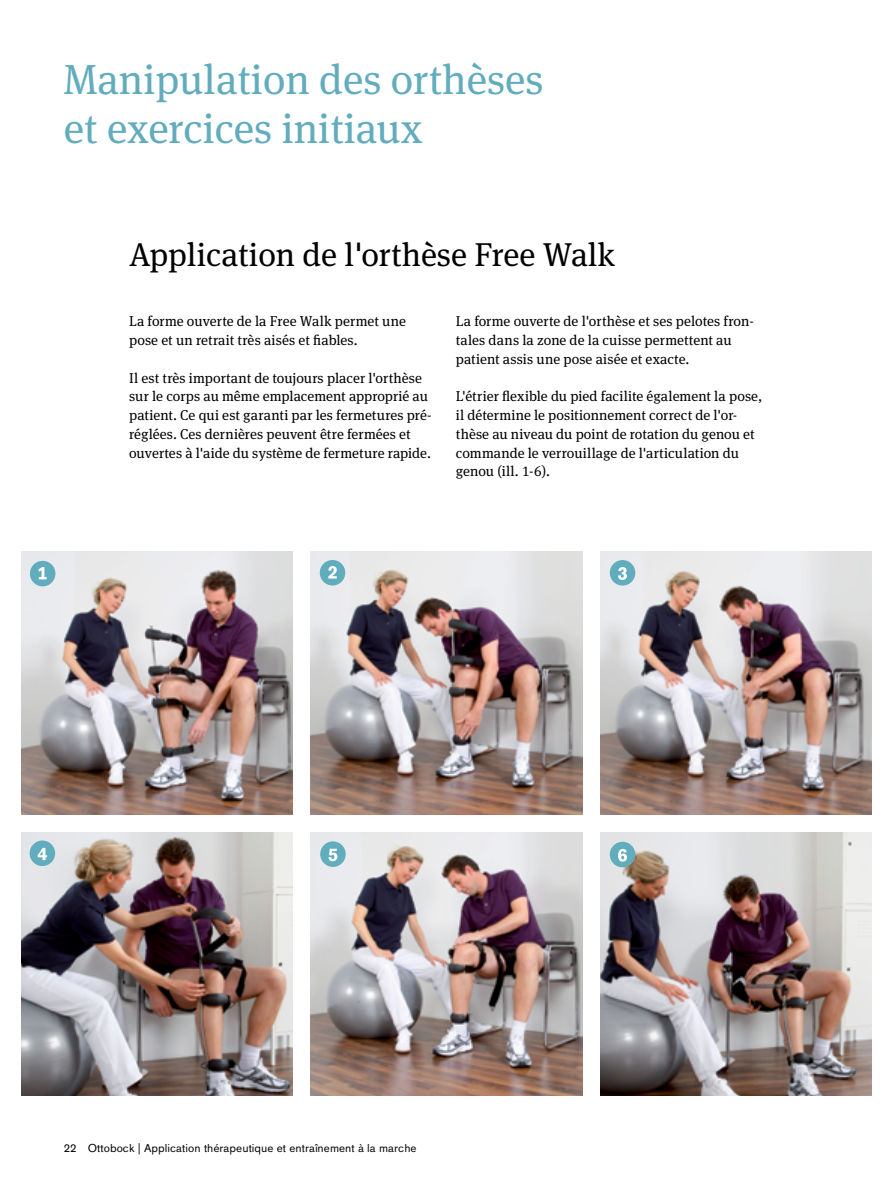
<style>
.page{position:relative;width:893px;height:1191px;background:#fff}
.page>*{position:absolute;margin:0;border:0;box-sizing:border-box;transform-origin:0 0}
.t1{font:42px/48.8px "OBO Serif";color:#61acbd}
.t2{font:33px "OBO Serif";color:#000}
.t3{font:14.25px/18.8px "OBO Serif";letter-spacing:.005em;color:#000}
.t4{font:11.25px "OBO Sans";letter-spacing:.005em;color:#000}
</style>
<div class="page">
<img style="left:21px;top:551px;width:271px;height:263px">
<img style="left:21px;top:833px;width:271px;height:262px">
<img style="left:601px;top:833px;width:271px;height:262px">
<img style="left:311px;top:551px;width:271px;height:263px">
<img style="left:601px;top:551px;width:271px;height:263px">
<img style="left:311px;top:833px;width:271px;height:262px">
<div style="left:30px;top:840px;width:25px;height:26px;background:#61acbd;border-radius:50%"></div>
<svg style="left:38px;top:848px;width:9px;height:12px"></svg>
<div style="left:320px;top:560px;width:25px;height:25px;background:#61acbd;border-radius:50%"></div>
<svg style="left:328px;top:566px;width:9px;height:12px"></svg>
<div style="left:610px;top:841px;width:25px;height:26px;background:#61acbd;border-radius:50%"></div>
<svg style="left:618px;top:849px;width:9px;height:12px"></svg>
<div style="left:320px;top:841px;width:26px;height:26px;background:#61acbd;border-radius:50%"></div>
<svg style="left:329px;top:848px;width:8px;height:13px"></svg>
<div style="left:610px;top:560px;width:25px;height:25px;background:#61acbd;border-radius:50%"></div>
<svg style="left:618px;top:567px;width:9px;height:13px"></svg>
<div style="left:30px;top:561px;width:25px;height:25px;background:#61acbd;border-radius:50%"></div>
<svg style="left:39px;top:567px;width:8px;height:12px"></svg>
<h1 class="t1" style="left:64px;top:56px;width:481px">Manipulation des orthèses et exercices initiaux</h1>
<h2 class="t2" style="left:129px;top:235px;width:487px">Application de l'orthèse Free Walk</h2>
<p class="t3" style="left:129px;top:312px;width:278px">La forme ouverte de la Free Walk permet une pose et un retrait très aisés et fiables.</p>
<p class="t3" style="left:129px;top:368px;width:304px">Il est très important de toujours placer l'orthèse sur le corps au même emplacement approprié au patient. Ce qui est garanti par les fermetures pré&shy;réglées. Ces dernières peuvent être fermées et ouvertes à l'aide du système de fermeture rapide.</p>
<p class="t3" style="left:456px;top:312px;width:299px">La forme ouverte de l'orthèse et ses pelotes fron&shy;tales dans la zone de la cuisse permettent au patient assis une pose aisée et exacte.</p>
<p class="t3" style="left:456px;top:387px;width:308px">L'étrier flexible du pied facilite également la pose, il détermine le positionnement correct de l'or&shy;thèse au niveau du point de rotation du genou et commande le verrouillage de l'articulation du genou (ill. 1-6).</p>
<p class="t4" style="left:64px;top:1141px;width:354px">22 Ottobock | Application thérapeutique et entraînement à la marche</p>
</div>
